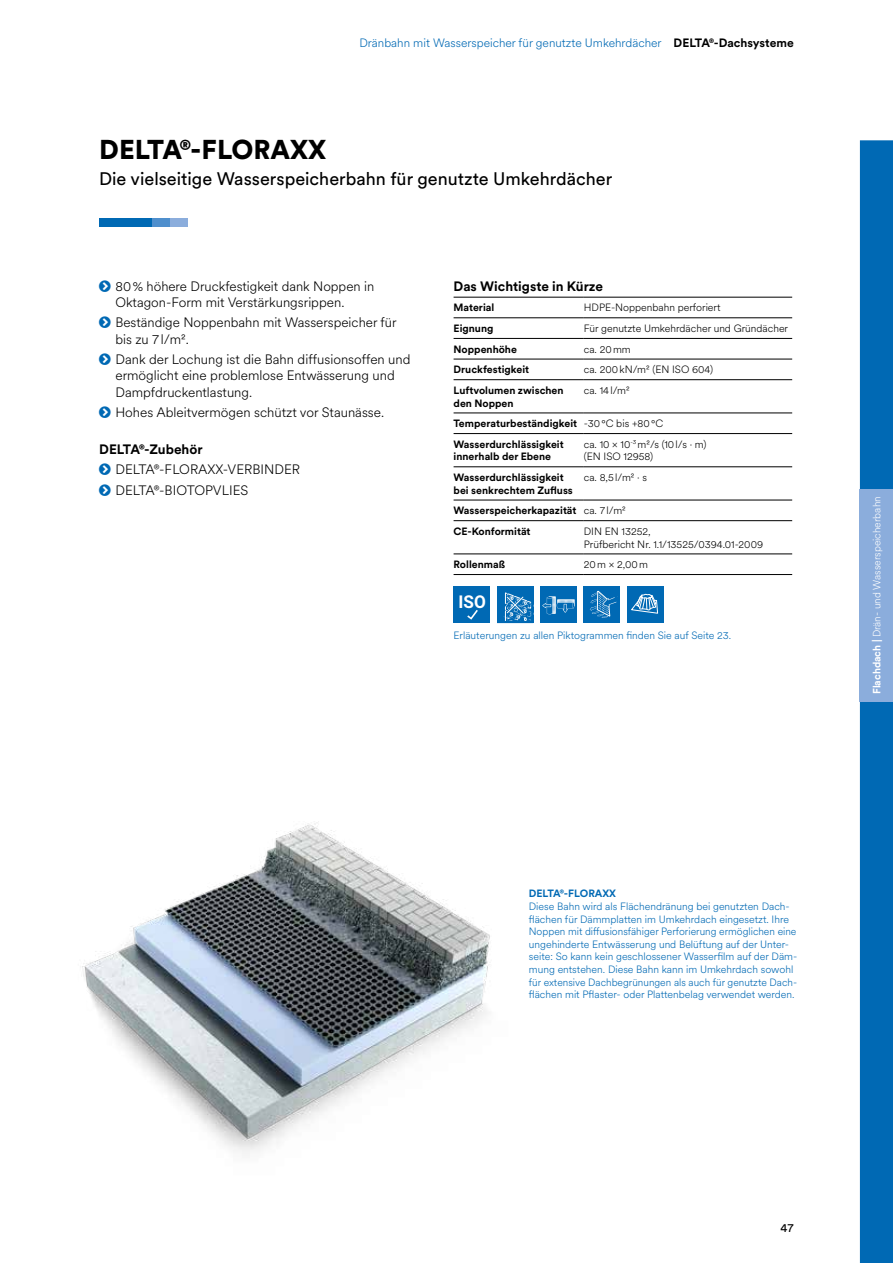
<style>
.page{position:relative;width:893px;height:1263px;background:#fff}
.page>*{position:absolute;margin:0;border:0;box-sizing:border-box;transform-origin:0 0}
.t1{font:900 27px "Circular XX";color:#000}
.t2{font:18px "Circular XX";color:#000}
.t3{font:300 13.5px/16.2px "Circular XX";color:#000}
.t4{font:700 13.5px "Circular XX";color:#000}
.t5{font:300 12px "Circular XX";color:#0069b4}
.t6{font:12px "Circular XX";color:#000}
.t7{font:300 10.5px/12.6px "Circular XX";color:#0069b4}
.t8{font:700 10.5px/12.6px "Circular XX";color:#000}
.t9{font:300 10.5px/12.6px "Circular XX";color:#000}
.t10{font:300 10.5px "Circular XX";color:#fff}
.t11{font:700 10.5px "Circular XX";color:#0069b4}
.s1{font-weight:700;color:#000}
.s2{font-weight:300}
.s3{font-weight:700}
</style>
<div class="page">
<img style="left:82px;top:821px;width:408px;height:333px">
<hr style="left:454px;top:297px;width:130px;height:1px;background:#000">
<hr style="left:584px;top:297px;width:208px;height:1px;background:#000">
<hr style="left:454px;top:317px;width:130px;height:1px;background:#000">
<hr style="left:584px;top:317px;width:208px;height:1px;background:#000">
<hr style="left:454px;top:338px;width:130px;height:1px;background:#000">
<hr style="left:584px;top:338px;width:208px;height:1px;background:#000">
<hr style="left:454px;top:359px;width:130px;height:1px;background:#000">
<hr style="left:584px;top:359px;width:208px;height:1px;background:#000">
<hr style="left:454px;top:379px;width:130px;height:1px;background:#000">
<hr style="left:584px;top:379px;width:208px;height:1px;background:#000">
<hr style="left:454px;top:413px;width:130px;height:1px;background:#000">
<hr style="left:584px;top:413px;width:208px;height:1px;background:#000">
<hr style="left:454px;top:433px;width:130px;height:1px;background:#000">
<hr style="left:584px;top:433px;width:208px;height:1px;background:#000">
<hr style="left:454px;top:466px;width:130px;height:1px;background:#000">
<hr style="left:584px;top:466px;width:208px;height:1px;background:#000">
<hr style="left:454px;top:500px;width:130px;height:1px;background:#000">
<hr style="left:584px;top:500px;width:208px;height:1px;background:#000">
<hr style="left:454px;top:520px;width:130px;height:1px;background:#000">
<hr style="left:584px;top:520px;width:208px;height:1px;background:#000">
<hr style="left:454px;top:553px;width:130px;height:1px;background:#000">
<hr style="left:584px;top:553px;width:208px;height:1px;background:#000">
<hr style="left:454px;top:574px;width:130px;height:1px;background:#000">
<hr style="left:584px;top:574px;width:208px;height:1px;background:#000">
<div style="left:99px;top:218px;width:53px;height:9px;background:#0069b4"></div>
<div style="left:152px;top:218px;width:18px;height:9px;background:#4f8fcd"></div>
<div style="left:170px;top:218px;width:17px;height:9px;background:#8baddc"></div>
<div style="left:860px;top:140px;width:33px;height:1123px;background:#0069b4"></div>
<div style="left:860px;top:489px;width:33px;height:213px;background:#8baddc"></div>
<div style="left:627px;top:587px;width:36px;height:36px;background:#0069b4"></div>
<svg style="left:631px;top:594px;width:27px;height:20px"></svg>
<div style="left:454px;top:587px;width:36px;height:36px;background:#0069b4"></div>
<div style="left:540px;top:587px;width:37px;height:36px;background:#0069b4"></div>
<svg style="left:542px;top:597px;width:32px;height:17px"></svg>
<div style="left:498px;top:588px;width:34px;height:34px;background:#0069b4"></div>
<svg style="left:503px;top:592px;width:27px;height:28px"></svg>
<div style="left:497px;top:587px;width:36px;height:36px;border:2px solid #0069b4"></div>
<div style="left:584px;top:587px;width:36px;height:36px;background:#0069b4"></div>
<svg style="left:589px;top:590px;width:29px;height:28px"></svg>
<svg style="left:467px;top:610px;width:11px;height:10px"></svg>
<p class="t5" style="left:359px;top:35px;width:436px">Dränbahn mit Wasserspeicher für genutzte Umkehrdächer <span class="s1">DELTA®-Dachsysteme</span></p>
<h1 class="t1" style="left:99px;top:131px;width:229px">DELTA®-FLORAXX</h1>
<h2 class="t2" style="left:99px;top:167px;width:515px">Die vielseitige Wasserspeicherbahn für genutzte Umkehrdächer</h2>
<p class="t3" style="left:115px;top:277px;width:260px">80% höhere Druckfestigkeit dank Noppen in<br>Oktagon-Form mit Verstärkungsrippen.</p>
<p class="t3" style="left:115px;top:314px;width:283px">Beständige Noppenbahn mit Wasserspeicher für bis zu 7l/m².</p>
<p class="t3" style="left:115px;top:351px;width:297px">Dank der Lochung ist die Bahn diffusionsoffen und ermöglicht eine problemlose Entwässerung und<br>Dampfdruckentlastung.</p>
<p class="t3" style="left:115px;top:404px;width:270px">Hohes Ableitvermögen schützt vor Staunässe.</p>
<p class="t4" style="left:99px;top:440px;width:105px">DELTA®-Zubehör</p>
<p class="t3" style="left:115px;top:459px;width:186px;line-height:20.4px">DELTA®-FLORAXX-VERBINDER<br>DELTA®-BIOTOPVLIES</p>
<p class="t4" style="left:454px;top:277px;width:151px">Das Wichtigste in Kürze</p>
<p class="t8" style="left:454px;top:301px;width:42px">Material</p>
<p class="t9" style="left:584px;top:301px;width:138px">HDPE-Noppenbahn perforiert</p>
<p class="t8" style="left:454px;top:322px;width:41px">Eignung</p>
<p class="t9" style="left:584px;top:322px;width:206px">Für genutzte Umkehrdächer und Gründächer</p>
<p class="t8" style="left:454px;top:342px;width:65px">Noppenhöhe</p>
<p class="t9" style="left:584px;top:342px;width:49px">ca. 20mm</p>
<p class="t8" style="left:454px;top:363px;width:77px">Druckfestigkeit</p>
<p class="t9" style="left:584px;top:363px;width:131px">ca. 200kN/m² (EN ISO 604)</p>
<p class="t8" style="left:454px;top:383px;width:112px">Luftvolumen zwischen den Noppen</p>
<p class="t9" style="left:584px;top:384px;width:47px">ca. 14l/m²</p>
<p class="t8" style="left:454px;top:413px;width:211px;line-height:20.7px">Temperaturbeständigkeit <span class="s2">-30°C bis +80°C<br></span>Wasserdurchlässigkeit</p>
<p class="t8" style="left:454px;top:450px;width:99px">innerhalb der Ebene</p>
<p class="t9" style="left:584px;top:437px;width:124px">ca. 10 × 10<sup>-3</sup> m²/s (10l/s · m) (EN ISO 12958)</p>
<p class="t8" style="left:454px;top:471px;width:121px">Wasserdurchlässigkeit bei senkrechtem Zufluss</p>
<p class="t9" style="left:584px;top:471px;width:65px">ca. 8,5l/m² · s</p>
<p class="t8" style="left:454px;top:500px;width:174px;line-height:20.7px">Wasserspeicherkapazität <span class="s2">ca. 7l/m²<br></span>CE-Konformität</p>
<p class="t9" style="left:584px;top:524px;width:181px">DIN EN 13252,<br>Prüfbericht Nr. 1.1/13525/0394.01-2009</p>
<p class="t8" style="left:454px;top:558px;width:53px">Rollenmaß</p>
<p class="t9" style="left:584px;top:558px;width:66px">20m × 2,00m</p>
<p class="t7" style="left:454px;top:629px;width:279px">Erläuterungen zu allen Piktogrammen finden Sie auf Seite 23.</p>
<p class="t10" style="left:870px;top:694px;width:199px;rotate:-90deg"><span class="s3">Flachdach |</span> Drän- und Wasserspeicherbahn</p>
<p class="t11" style="left:529px;top:886px;width:89px">DELTA®-FLORAXX</p>
<p class="t7" style="left:529px;top:899px;width:270px">Diese Bahn wird als Flächendränung bei genutzten Dach&shy;flächen für Dämmplatten im Umkehrdach eingesetzt. Ihre Noppen mit diffusionsfähiger Perforierung ermöglichen eine ungehinderte Entwässerung und Belüftung auf der Unter&shy;seite: So kann kein geschlossener Wasserfilm auf der Däm&shy;mung entstehen. Diese Bahn kann im Umkehrdach sowohl für extensive Dachbegrünungen als auch für genutzte Dach&shy;flächen mit Pflaster- oder Plattenbelag verwendet werden.</p>
<p class="t6" style="left:781px;top:1219px;width:15px">47</p>
</div>
